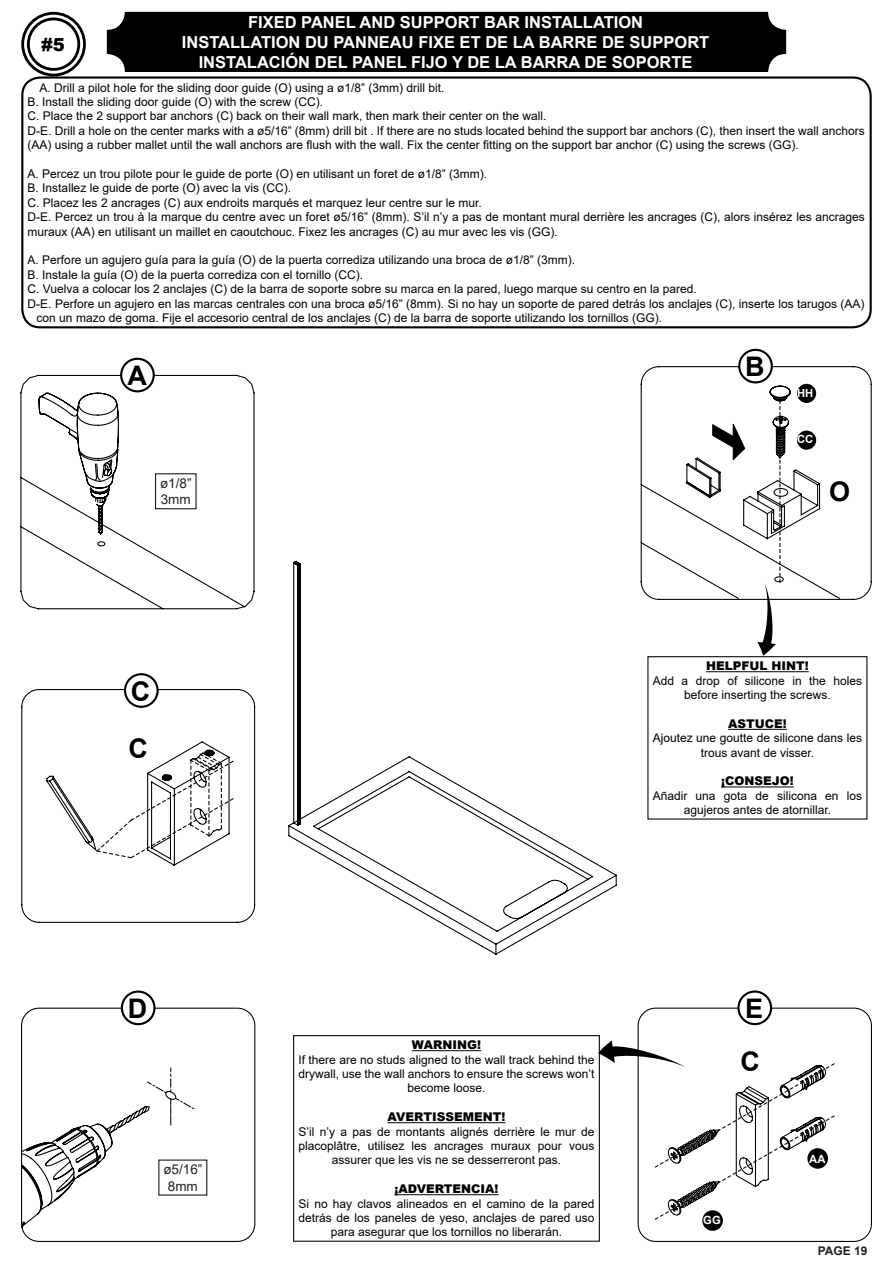
<style>
.page{position:relative;width:893px;height:1263px;background:#fff}
.page>*{position:absolute;margin:0;border:0;box-sizing:border-box;transform-origin:0 0}
.t1{font:700 27px "Arial";color:#000}
.t2{font:900 18px "Arial";color:#000}
.t3{font:700 16.5px "Arial";color:#fff}
.t4{font:13.5px "Arial";color:#231f20}
.t5{font:12px/14.4px "Arial";color:#000;text-align:center}
.t6{font:900 12px "Arial";color:#000}
.t7{font:700 12px "Arial";color:#231f20}
.t8{font:700 11.25px "Arial";color:#fff}
</style>
<div class="page">
<svg style="left:640px;top:366px;width:232px;height:234px"></svg>
<div style="left:797px;top:384px;width:19px;height:19px;background:#000;border-radius:50%"></div>
<svg style="left:21px;top:689px;width:235px;height:234px"></svg>
<svg style="left:45px;top:740px;width:189px;height:127px"></svg>
<div style="left:21px;top:12px;width:65px;height:64px;border:3px solid #000;border-radius:50%"></div>
<div style="left:27px;top:18px;width:53px;height:53px;border:3px solid #000;border-radius:50%"></div>
<div style="left:21px;top:76px;width:851px;height:252px;border:2px solid #000;border-radius:18px"></div>
<div style="left:107px;top:12px;width:679px;height:60px;background:#000;border-radius:18px"></div>
<svg style="left:685px;top:401px;width:136px;height:255px"></svg>
<svg style="left:20px;top:374px;width:235px;height:236px"></svg>
<div style="left:21px;top:1008px;width:234px;height:234px;border:1px solid #000;border-radius:17px"></div>
<svg style="left:21px;top:1068px;width:174px;height:163px"></svg>
<div style="left:159px;top:1160px;width:48px;height:35px;background:#fff"></div>
<svg style="left:637px;top:1007px;width:235px;height:235px"></svg>
<div style="left:702px;top:1210px;width:21px;height:21px;background:#000;border-radius:50%"></div>
<div style="left:156px;top:474px;width:40px;height:35px;background:#fff"></div>
<div style="left:121px;top:359px;width:33px;height:32px;background:#fff;border-radius:50%"></div>
<div style="left:120px;top:358px;width:35px;height:34px;border:2px solid #000;border-radius:50%"></div>
<div style="left:739px;top:350px;width:33px;height:32px;background:#fff;border-radius:50%"></div>
<div style="left:738px;top:349px;width:35px;height:34px;border:2px solid #000;border-radius:50%"></div>
<div style="left:125px;top:674px;width:33px;height:33px;background:#fff;border-radius:50%"></div>
<div style="left:124px;top:673px;width:35px;height:35px;border:2px solid #000;border-radius:50%"></div>
<div style="left:122px;top:991px;width:32px;height:33px;background:#fff;border-radius:50%"></div>
<div style="left:121px;top:990px;width:35px;height:35px;border:2px solid #000;border-radius:50%"></div>
<div style="left:738px;top:991px;width:33px;height:33px;background:#fff;border-radius:50%"></div>
<div style="left:737px;top:990px;width:35px;height:35px;border:2px solid #000;border-radius:50%"></div>
<hr style="left:706px;top:671px;width:103px;height:1px;background:#000">
<hr style="left:728px;top:729px;width:59px;height:1px;background:#000">
<hr style="left:721px;top:786px;width:73px;height:1px;background:#000">
<hr style="left:412px;top:1050px;width:69px;height:1px;background:#000">
<hr style="left:388px;top:1122px;width:117px;height:1px;background:#000">
<hr style="left:394px;top:1194px;width:105px;height:1px;background:#000">
<div style="left:293px;top:1035px;width:307px;height:207px;border:1px solid #000"></div>
<svg style="left:598px;top:1040px;width:238px;height:181px"></svg>
<svg style="left:288px;top:561px;width:329px;height:394px"></svg>
<p class="t3" style="left:248px;top:11px;width:397px">FIXED PANEL AND SUPPORT BAR INSTALLATION</p>
<p class="t3" style="left:182px;top:30px;width:529px">INSTALLATION DU PANNEAU FIXE ET DE LA BARRE DE SUPPORT</p>
<p class="t3" style="left:199px;top:50px;width:495px">INSTALACIÓN DEL PANEL FIJO Y DE LA BARRA DE SOPORTE</p>
<p class="t2" style="left:41px;top:31px;width:25px">#5</p>
<p class="t5" style="left:40px;top:80px;width:406px">A. Drill a pilot hole for the sliding door guide (O) using a ø1/8” (3mm) drill bit.</p>
<p class="t5" style="left:28px;top:94px;width:297px">B. Install the sliding door guide (O) with the screw (CC).</p>
<p class="t5" style="left:28px;top:109px;width:520px">C. Place the 2 support bar anchors (C) back on their wall mark, then mark their center on the wall.</p>
<p class="t5" style="left:28px;top:123px;width:839px;text-align:left">D-E. Drill a hole on the center marks with a ø5/16” (8mm) drill bit . If there are no studs located behind the support bar anchors (C), then insert the wall anchors (AA) using a rubber mallet until the wall anchors are flush with the wall. Fix the center fitting on the support bar anchor (C) using the screws (GG).</p>
<p class="t5" style="left:28px;top:166px;width:461px">A. Percez un trou pilote pour le guide de porte (O) en utilisant un foret de ø1/8” (3mm).</p>
<p class="t5" style="left:28px;top:181px;width:265px">B. Installez le guide de porte (O) avec la vis (CC).</p>
<p class="t5" style="left:28px;top:195px;width:456px">C. Placez les 2 ancrages (C) aux endroits marqués et marquez leur centre sur le mur.</p>
<p class="t5" style="left:28px;top:210px;width:839px;text-align:left">D-E. Percez un trou à la marque du centre avec un foret ø5/16” (8mm). S’il n’y a pas de montant mural derrière les ancrages (C), alors insérez les ancrages muraux (AA) en utilisant un maillet en caoutchouc. Fixez les ancrages (C) au mur avec les vis (GG).</p>
<p class="t5" style="left:28px;top:253px;width:549px">A. Perfore un agujero guía para la guía (O) de la puerta corrediza utilizando una broca de ø1/8” (3mm).</p>
<p class="t5" style="left:28px;top:267px;width:337px">B. Instale la guía (O) de la puerta corrediza con el tornillo (CC).</p>
<p class="t5" style="left:28px;top:282px;width:671px">C. Vuelva a colocar los 2 anclajes (C) de la barra de soporte sobre su marca en la pared, luego marque su centro en la pared.</p>
<p class="t5" style="left:37px;top:296px;width:829px;text-align:left;text-indent:-9px">D-E. Perfore un agujero en las marcas centrales con una broca ø5/16” (8mm). Si no hay un soporte de pared detrás los anclajes (C), inserte los tarugos (AA) con un mazo de goma. Fije el accesorio central de los anclajes (C) de la barra de soporte utilizando los tornillos (GG).</p>
<p class="t1" style="left:128px;top:356px;width:21px">A</p>
<p class="t1" style="left:745px;top:348px;width:21px">B</p>
<p class="t4" style="left:160px;top:474px;width:33px">ø1/8”</p>
<p class="t4" style="left:161px;top:490px;width:31px">3mm</p>
<p class="t8" style="left:797px;top:385px;width:18px">HH</p>
<p class="t8" style="left:797px;top:431px;width:18px">CC</p>
<p class="t1" style="left:829px;top:473px;width:23px">O</p>
<p class="t1" style="left:131px;top:672px;width:21px">C</p>
<p class="t1" style="left:128px;top:729px;width:21px">C</p>
<p class="t6" style="left:706px;top:657px;width:104px">HELPFUL HINT!</p>
<p class="t5" style="left:653px;top:673px;width:211px">Add a drop of silicone in the holes before inserting the screws.</p>
<p class="t6" style="left:728px;top:715px;width:60px">ASTUCE!</p>
<p class="t5" style="left:653px;top:731px;width:211px">Ajoutez une goutte de silicone dans les trous avant de visser.</p>
<p class="t6" style="left:721px;top:772px;width:74px">¡CONSEJO!</p>
<p class="t5" style="left:653px;top:788px;width:211px">Añadir una gota de silicona en los agujeros antes de atornillar.</p>
<p class="t1" style="left:128px;top:989px;width:21px">D</p>
<p class="t1" style="left:745px;top:989px;width:20px">E</p>
<p class="t1" style="left:741px;top:1042px;width:21px">C</p>
<p class="t6" style="left:412px;top:1036px;width:71px">WARNING!</p>
<p class="t5" style="left:298px;top:1052px;width:298px">If there are no studs aligned to the wall track behind the drywall, use the wall anchors to ensure the screws won’t become loose.</p>
<p class="t6" style="left:388px;top:1108px;width:119px">AVERTISSEMENT!</p>
<p class="t5" style="left:298px;top:1124px;width:298px">S’il n’y a pas de montants alignés derrière le mur de placoplâtre, utilisez les ancrages muraux pour vous assurer que les vis ne se desserreront pas.</p>
<p class="t6" style="left:394px;top:1180px;width:106px">¡ADVERTENCIA!</p>
<p class="t5" style="left:298px;top:1196px;width:298px">Si no hay clavos alineados en el camino de la pared detrás de los paneles de yeso, anclajes de pared uso para asegurar que los tornillos no liberarán.</p>
<p class="t4" style="left:163px;top:1160px;width:41px">ø5/16”</p>
<p class="t4" style="left:168px;top:1176px;width:31px">8mm</p>
<p class="t8" style="left:703px;top:1212px;width:19px">GG</p>
<p class="t8" style="left:809px;top:1151px;width:18px">AA</p>
<p class="t7" style="left:818px;top:1242px;width:51px">PAGE 19</p>
</div>
